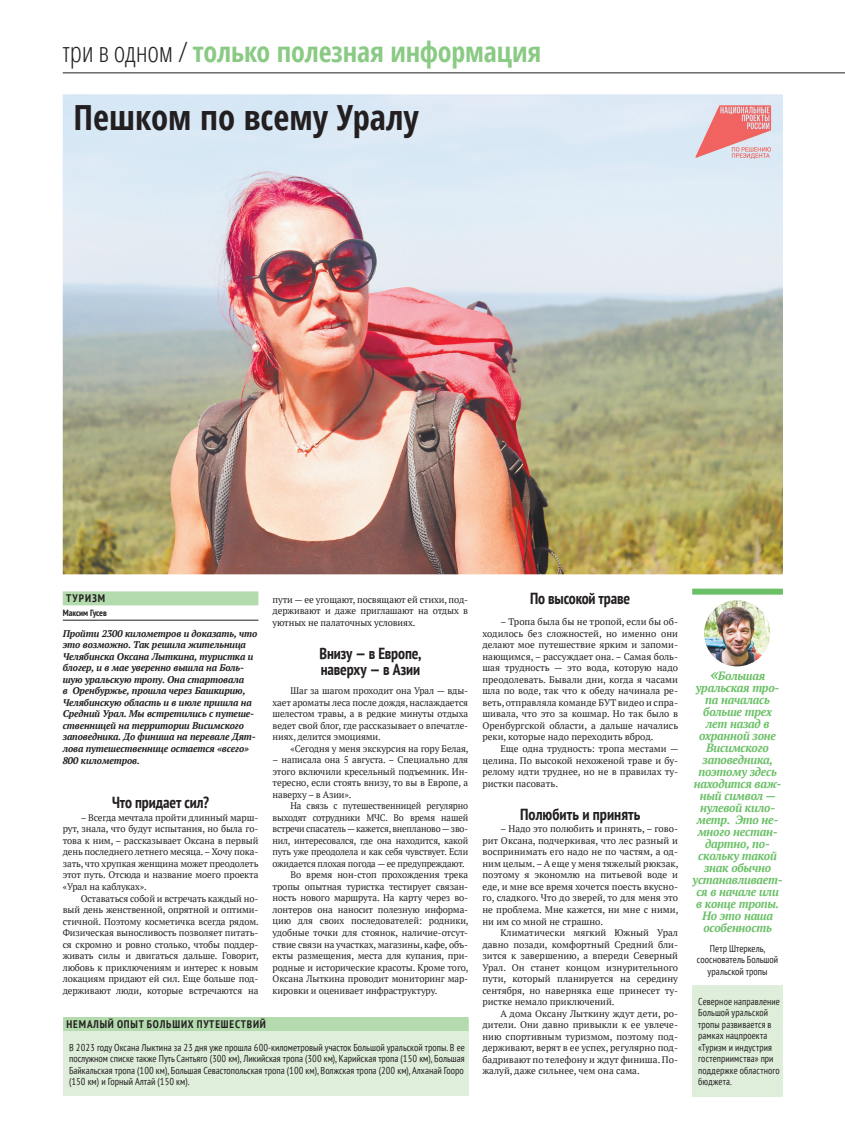
<style>
.page{position:relative;width:845px;height:1134px;background:#fff}
.page>*{position:absolute;margin:0;border:0;box-sizing:border-box;transform-origin:0 0}
.t1{font:700 condensed 34.7px "Open Sans";color:#231f20}
.t2{font:700 condensed 28px "Open Sans";letter-spacing:-.005em;color:#8aca84}
.t3{font:700 condensed 16px/16px "PT Sans";letter-spacing:-.01em;color:#231f20}
.t4{font:italic 700 12px/12px "PT Serif";letter-spacing:-.02em;color:#6bc067;text-align:center}
.t5{font:700 condensed 11px "PT Sans";letter-spacing:.08em;color:#231f20}
.t6{font:condensed 10px/11.5px "PT Sans";letter-spacing:.005em;color:#231f20;text-align:justify}
.t7{font:italic 700 9.7px/11.5px "PT Serif";letter-spacing:-.01em;color:#231f20}
.t8{font:9.5px/11.5px "PT Serif";letter-spacing:-.01em;color:#231f20;text-align:justify}
.t9{font:9.5px "PT Serif";letter-spacing:-.01em;color:#231f20;scale:.95 1}
.t10{font:700 condensed 9px "PT Sans";color:#231f20}
.s1{font-weight:300;color:#231f20}
.s2{font-size:17px}
</style>
<div class="page">
<hr style="left:63px;top:72px;width:782px;height:1px;background:#231f20">
<div style="left:63px;top:591px;width:195px;height:14px;background:#b4dbae"></div>
<hr style="left:63px;top:620px;width:195px;height:1px;background:#231f20">
<div style="left:63px;top:1019px;width:405px;height:77px;background:#dfeedb"></div>
<div style="left:63px;top:1017px;width:405px;height:14px;background:#b4dbae"></div>
<img style="left:704px;top:600px;width:66px;height:66px;border-radius:33px">
<img style="left:63px;top:94px;width:720px;height:480px">
<div style="left:692px;top:986px;width:91px;height:111px;background:#dfeedb"></div>
<div style="left:692px;top:589px;width:91px;height:6px;background:#6bc067"></div>
<img style="left:692px;top:103px;width:81px;height:66px">
<h2 class="t2" style="left:63px;top:32px;width:480px"><span class="s1">три в одном /</span> только полезная информация</h2>
<h1 class="t1" style="left:74px;top:93px;width:347px">Пешком по всему Уралу</h1>
<p class="t5" style="left:66px;top:591px;width:40px">ТУРИЗМ</p>
<p class="t10" style="left:63px;top:607px;width:46px">Максим Гусев</p>
<p class="t7" style="left:63px;top:628px;width:196px">Пройти 2300 километров и доказать, что это возможно. Так решила жительница Челябинска Оксана Лыткина, туристка и блогер, и в мае уверенно вышла на Боль&shy;шую уральскую тропу. Она стартовала<br>в Оренбуржье, прошла через Башкирию, Челябинскую область и в июле пришла на Средний Урал. Мы встретились с путеше&shy;ственницей на территории Висимского заповедника. До финиша на перевале Дят&shy;лова путешественнице остается «всего» 800 километров.</p>
<h3 class="t3" style="left:112px;top:794px;width:98px">Что придает сил?</h3>
<p class="t8" style="left:63px;top:812px;width:197px;text-indent:18px">– Всегда мечтала пройти длинный марш&shy;рут, знала, что будут испытания, но была го&shy;това к ним, – рассказывает Оксана в первый день последнего летнего месяца. – Хочу пока&shy;зать, что хрупкая женщина может преодолеть этот путь. Отсюда и название моего проекта «Урал на каблуках».</p>
<p class="t8" style="left:63px;top:892px;width:197px;text-indent:18px">Оставаться собой и встречать каждый но&shy;вый день женственной, опрятной и оптими&shy;стичной. Поэтому косметичка всегда рядом.<br>Физическая выносливость позволяет питать&shy;ся скромно и ровно столько, чтобы поддер&shy;живать силы и двигаться дальше. Говорит, любовь к приключениям и интерес к новым локациям придают ей сил. Еще больше под&shy;держивают люди, которые встречаются на</p>
<p class="t8" style="left:272px;top:593px;width:197px">пути — ее угощают, посвящают ей стихи, под&shy;держивают и даже приглашают на отдых в уютных не палаточных условиях.</p>
<h3 class="t3" style="left:319px;top:645px;width:103px">Внизу — в Европе, наверху — в Азии</h3>
<p class="t8" style="left:272px;top:685px;width:197px;text-indent:18px">Шаг за шагом проходит она Урал — вды&shy;хает ароматы леса после дождя, наслаждается шелестом травы, а в редкие минуты отдыха ведет свой блог, где рассказывает о впечатле&shy;ниях, делится эмоциями.</p>
<p class="t8" style="left:290px;top:743px;width:179px">«Сегодня у меня экскурсия на гору Белая,</p>
<p class="t8" style="left:272px;top:754px;width:197px">– написала она 5 августа. – Специально для этого включили кресельный подъемник. Ин&shy;тересно, если стоять внизу, то вы в Европе, а наверху – в Азии».</p>
<p class="t9" style="left:290px;top:800px;width:188px">На связь с путешественницей регулярно</p>
<p class="t9" style="left:272px;top:811px;width:207px">выходят сотрудники МЧС. Во время нашей</p>
<p class="t9" style="left:272px;top:823px;width:207px">встречи спасатель — кажется, внепланово — зво-</p>
<p class="t9" style="left:272px;top:834px;width:207px">нил, интересовался, где она находится, какой</p>
<p class="t9" style="left:272px;top:846px;width:207px">путь уже преодолела и как себя чувствует. Если</p>
<p class="t9" style="left:272px;top:857px;width:204px">ожидается плохая погода — ее предупреждают.</p>
<p class="t8" style="left:290px;top:869px;width:179px">Во время нон-стоп прохождения трека</p>
<p class="t8" style="left:272px;top:881px;width:197px">тропы опытная туристка тестирует связан-</p>
<p class="t8" style="left:272px;top:892px;width:197px">ность нового маршрута. На карту через во-</p>
<p class="t8" style="left:272px;top:904px;width:197px">лонтеров она наносит полезную информа-</p>
<p class="t8" style="left:272px;top:915px;width:197px">цию для своих последователей: родники,</p>
<p class="t8" style="left:272px;top:927px;width:197px">удобные точки для стоянок, наличие-отсут-</p>
<p class="t8" style="left:272px;top:938px;width:197px">ствие связи на участках, магазины, кафе, объ-</p>
<p class="t8" style="left:272px;top:950px;width:197px">екты размещения, места для купания, при-</p>
<p class="t8" style="left:272px;top:961px;width:197px">родные и исторические красоты. Кроме того,</p>
<p class="t8" style="left:272px;top:973px;width:197px">Оксана Лыткина проводит мониторинг мар-</p>
<p class="t8" style="left:272px;top:984px;width:166px">кировки и оценивает инфраструктуру.</p>
<p class="t5" style="left:67px;top:1017px;width:201px">НЕМАЛЫЙ ОПЫТ БОЛЬШИХ ПУТЕШЕСТВИЙ</p>
<p class="t6" style="left:69px;top:1041px;width:397px">В 2023 году Оксана Лыктина за 23 дня уже прошла 600-километровый участок Большой уральской тропы. В ее послужном списке также Путь Сантьяго (300 км), Ликийская тропа (300 км), Карийская тропа (150 км), Большая Байкальская тропа (100 км), Большая Севастопольская тропа (100 км), Волжская тропа (200 км), Алханай Гооро (150 км) и Горный Алтай (150 км).</p>
<h3 class="t3" style="left:530px;top:590px;width:102px">По высокой траве</h3>
<p class="t8" style="left:482px;top:616px;width:197px;text-indent:18px">– Тропа была бы не тропой, если бы об&shy;ходилось без сложностей, но именно они делают мое путешествие ярким и запоми&shy;нающимся, – рассуждает она. – Самая боль&shy;шая трудность — это вода, которую надо преодолевать. Бывали дни, когда я часами шла по воде, так что к обеду начинала ре&shy;веть, отправляла команде БУТ видео и спра&shy;шивала, что это за кошмар. Но так было в Оренбургской области, а дальше начались реки, которые надо переходить вброд.</p>
<p class="t8" style="left:482px;top:743px;width:197px;text-indent:18px">Еще одна трудность: тропа местами — целина. По высокой нехоженой траве и бу&shy;релому идти труднее, но не в правилах ту&shy;ристки пасовать.</p>
<h3 class="t3" style="left:520px;top:806px;width:122px">Полюбить и принять</h3>
<p class="t8" style="left:482px;top:823px;width:197px;text-indent:18px">– Надо это полюбить и принять, – гово&shy;рит Оксана, подчеркивая, что лес разный и воспринимать его надо не по частям, а од&shy;ним целым. – А еще у меня тяжелый рюкзак, поэтому я экономлю на питьевой воде и еде, и мне все время хочется поесть вкусно&shy;го, сладкого. Что до зверей, то для меня это не проблема. Мне кажется, ни мне с ними, ни им со мной не страшно.</p>
<p class="t8" style="left:482px;top:927px;width:197px;text-indent:18px">Климатически мягкий Южный Урал давно позади, комфортный Средний бли&shy;зится к завершению, а впереди Северный Урал. Он станет концом изнурительного пути, который планируется на середину сентября, но наверняка еще принесет ту&shy;ристке немало приключений.</p>
<p class="t8" style="left:482px;top:1007px;width:197px;text-indent:18px">А дома Оксану Лыткину ждут дети, ро&shy;дители. Они давно привыкли к ее увлече&shy;нию спортивным туризмом, поэтому под&shy;держивают, верят в ее успех, регулярно под&shy;бадривают по телефону и ждут финиша. По&shy;жалуй, даже сильнее, чем она сама.</p>
<p class="t4" style="left:692px;top:669px;width:91px"><span class="s2">«</span>Большая уральская тро&shy;па началась больше трех лет назад в охранной зоне<br>Висимского заповедника, поэтому здесь находится важ&shy;ный символ — нулевой кило&shy;метр. Это не&shy;много нестан&shy;дартно, по&shy;скольку такой знак обычно устанавливает&shy;ся в начале или в конце тропы.<br>Но это наша особенность</p>
<p class="t6" style="left:697px;top:942px;width:83px;text-align:center">Петр Штеркель, сооснователь Большой уральской тропы</p>
<p class="t6" style="left:698px;top:995px;width:83px;text-align:left">Северное направление<br>Большой уральской тропы развивается в рамках нацпроекта «Туризм и индустрия гостеприимства» при поддержке областного бюджета.</p>
</div>
